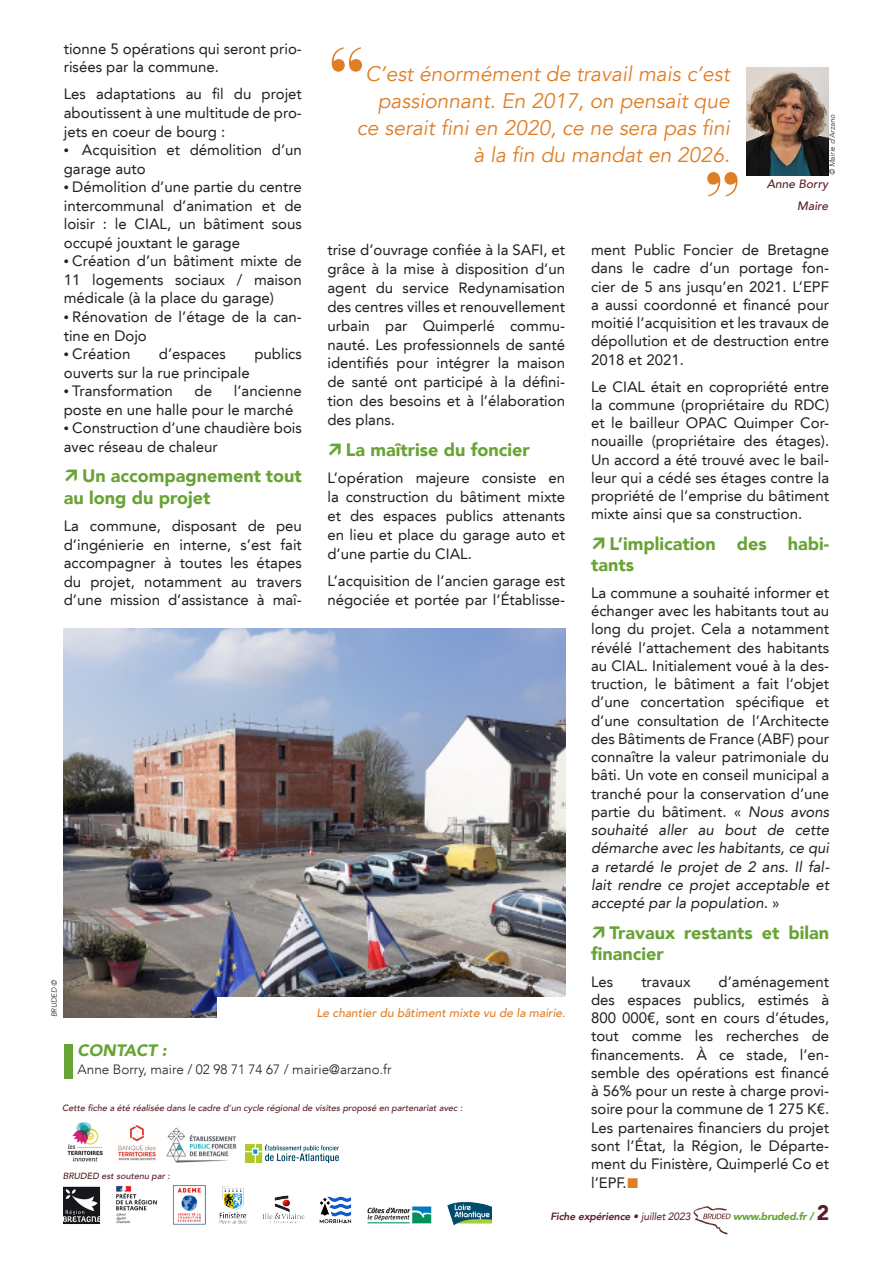
<style>
.page{position:relative;width:893px;height:1263px;background:#fff}
.page>*{position:absolute;margin:0;border:0;box-sizing:border-box;transform-origin:0 0}
.t1{font:italic 21px/27px "Avenir LT";color:#e07e26;text-align:right}
.t2{font:900 18px/21.3px "Avenir LT";color:#68a335}
.t3{font:italic 900 16.5px "Avenir LT";color:#68a335}
.t4{font:15px/18.3px "Avenir LT";color:#231f20;text-align:justify}
.t5{font:300 13.5px "Avenir LT";color:#231f20}
.t6{font:italic 500 12px "Avenir LT";color:#e07e26}
.t7{font:italic 500 12px "Avenir LT";color:#581f24}
.t8{font:italic 800 10.5px "Avenir LT";letter-spacing:-.02em;color:#581f24}
.t9{font:italic 900 10.5px "Avenir LT";letter-spacing:-.02em;color:#68a335}
.t10{font:italic 500 9px "Avenir LT";color:#581f24}
.t11{font:italic 300 7.5px "Avenir LT";color:#231f20}
.s1{font-family:"Myriad Pro";font-size:18px}
.s2{font-style:italic}
.s3{font-weight:400}
.s4{font-style:normal;font-size:21px;color:#581f24}
</style>
<div class="page">
<img style="left:693px;top:1206px;width:37px;height:29px">
<div style="left:64px;top:1044px;width:8px;height:35px;background:#68a335"></div>
<svg style="left:332px;top:47px;width:30px;height:25px"></svg>
<svg style="left:707px;top:172px;width:30px;height:24px"></svg>
<img style="left:64px;top:628px;width:502px;height:389px">
<img style="left:746px;top:68px;width:83px;height:107px">
<div style="left:217px;top:997px;width:360px;height:30px;background:#fff"></div>
<img style="left:67px;top:1122px;width:36px;height:40px">
<img style="left:118px;top:1125px;width:38px;height:36px">
<img style="left:245px;top:1145px;width:93px;height:17px">
<img style="left:166px;top:1127px;width:71px;height:35px">
<img style="left:64px;top:1185px;width:142px;height:40px">
<img style="left:219px;top:1186px;width:273px;height:40px">
<p class="t4" style="left:64px;top:39px;width:240px">tionne 5 opérations qui seront prio&shy;risées par la commune.</p>
<p class="t4" style="left:64px;top:85px;width:240px">Les adaptations au fil du projet aboutissent à une multitude de pro&shy;jets en coeur de bourg :</p>
<p class="t4" style="left:64px;top:141px;width:240px"><span class="s1">•</span> Acquisition et démolition d’un garage auto</p>
<p class="t4" style="left:64px;top:178px;width:240px"><span class="s1">•</span> Démolition d’une partie du centre intercommunal d’animation et de loisir : le CIAL, un bâtiment sous occupé jouxtant le garage</p>
<p class="t4" style="left:64px;top:252px;width:240px"><span class="s1">•</span> Création d’un bâtiment mixte de 11 logements sociaux / maison médicale (à la place du garage)</p>
<p class="t4" style="left:64px;top:308px;width:240px"><span class="s1">•</span> Rénovation de l’étage de la can&shy;tine en Dojo</p>
<p class="t4" style="left:64px;top:345px;width:68px"><span class="s1">•</span> Création</p>
<p class="t4" style="left:159px;top:345px;width:68px">d’espaces</p>
<p class="t4" style="left:254px;top:345px;width:49px">publics</p>
<p class="t4" style="left:64px;top:363px;width:187px">ouverts sur la rue principale</p>
<p class="t4" style="left:64px;top:382px;width:111px"><span class="s1">•</span> Transformation</p>
<p class="t4" style="left:195px;top:382px;width:19px">de</p>
<p class="t1" style="left:357px;top:60px;width:375px">C’est énormément de travail mais c’est passionnant. En 2017, on pensait que ce serait fini en 2020, ce ne sera pas fini à la fin du mandat en 2026.</p>
<p class="t11" style="left:828px;top:175px;width:62px;rotate:-90deg">© Mairie d’Arzano</p>
<p class="t7" style="left:767px;top:177px;width:63px">Anne Borry</p>
<p class="t7" style="left:797px;top:199px;width:32px">Maire</p>
<p class="t4" style="left:327px;top:241px;width:239px;line-height:18.9px">trise d’ouvrage confiée à la SAFI, et grâce à la mise à disposition d’un agent du service Redynamisation des centres villes et renouvellement urbain par Quimperlé commu&shy;nauté. Les professionnels de santé identifiés pour intégrer la maison de santé ont participé à la défini&shy;tion des besoins et à l’élaboration des plans.</p>
<p class="t2" style="left:346px;top:439px;width:185px">La maîtrise du foncier</p>
<p class="t4" style="left:327px;top:469px;width:239px;line-height:18.9px">L’opération majeure consiste en la construction du bâtiment mixte et des espaces publics attenants en lieu et place du garage auto et d’une partie du CIAL.</p>
<p class="t4" style="left:327px;top:572px;width:239px;line-height:18.9px">L’acquisition de l’ancien garage est négociée et portée par l’Établisse-</p>
<p class="t4" style="left:591px;top:241px;width:240px">ment Public Foncier de Bretagne dans le cadre d’un portage fon&shy;cier de 5 ans jusqu’en 2021. L’EPF a aussi coordonné et financé pour moitié l’acquisition et les travaux de dépollution et de destruction entre 2018 et 2021.</p>
<p class="t4" style="left:591px;top:377px;width:240px">Le CIAL était en copropriété entre la commune (propriétaire du RDC) et le bailleur OPAC Quimper Cor&shy;nouaille (propriétaire des étages).<br>Un accord a été trouvé avec le bail&shy;leur qui a cédé ses étages contre la propriété de l’emprise du bâtiment mixte ainsi que sa construction.</p>
<p class="t2" style="left:591px;top:533px;width:240px;text-indent:18px">L’implication des habi&shy;tants</p>
<p class="t4" style="left:591px;top:583px;width:240px">La commune a souhaité informer et échanger avec les habitants tout au long du projet. Cela a notamment révélé l’attachement des habitants au CIAL. Initialement voué à la des&shy;truction, le bâtiment a fait l’objet d’une concertation spécifique et d’une consultation de l’Architecte des Bâtiments de France (ABF) pour connaître la valeur patrimoniale du bâti. Un vote en conseil municipal a tranché pour la conservation d’une partie du bâtiment. « <span class="s2">Nous avons souhaité aller au bout de cette démarche avec les habitants, ce qui a retardé le projet de 2 ans. Il fal&shy;lait rendre ce projet acceptable et accepté par la population.</span> »</p>
<p class="t2" style="left:591px;top:921px;width:240px;text-indent:18px">Travaux restants et bilan financier</p>
<p class="t4" style="left:591px;top:972px;width:24px">Les</p>
<p class="t4" style="left:641px;top:972px;width:51px">travaux</p>
<p class="t4" style="left:64px;top:382px;width:240px;text-indent:170px">l’ancienne poste en une halle pour le marché</p>
<p class="t4" style="left:64px;top:419px;width:240px"><span class="s1">•</span> Construction d’une chaudière bois avec réseau de chaleur</p>
<p class="t2" style="left:64px;top:465px;width:240px;text-indent:18px">Un accompagnement tout au long du projet</p>
<p class="t4" style="left:64px;top:517px;width:240px">La commune, disposant de peu d’ingénierie en interne, s’est fait accompagner à toutes les étapes du projet, notamment au travers d’une mission d’assistance à maî-</p>
<p class="t4" style="left:591px;top:972px;width:240px;text-indent:128px">d’aménagement des espaces publics, estimés à 800 000€, sont en cours d’études, tout comme les recherches de financements. À ce stade, l’en&shy;semble des opérations est financé à 56% pour un reste à charge provi&shy;soire pour la commune de 1 275 K€.<br>Les partenaires financiers du projet sont l’État, la Région, le Départe&shy;ment du Finistère, Quimperlé Co et l’EPF.</p>
<p class="t11" style="left:50px;top:1017px;width:40px;rotate:-90deg">BRUDED ©</p>
<p class="t6" style="left:316px;top:1006px;width:251px">Le chantier du bâtiment mixte vu de la mairie.</p>
<p class="t3" style="left:78px;top:1041px;width:91px">CONTACT :</p>
<p class="t5" style="left:78px;top:1062px;width:316px">Anne Borry, maire / 02 98 71 74 67 / mairie@arzano.fr</p>
<p class="t10" style="left:62px;top:1103px;width:402px">Cette fiche a été réalisée dans le cadre d’un cycle régional de visites proposé en partenariat avec :</p>
<p class="t10" style="left:63px;top:1170px;width:109px">BRUDED est soutenu par :</p>
<p class="t8" style="left:550px;top:1210px;width:142px">Fiche expérience • <span class="s3">juillet 2023</span></p>
<p class="t9" style="left:733px;top:1210px;width:97px">www.bruded.fr / <span class="s4">2</span></p>
</div>
